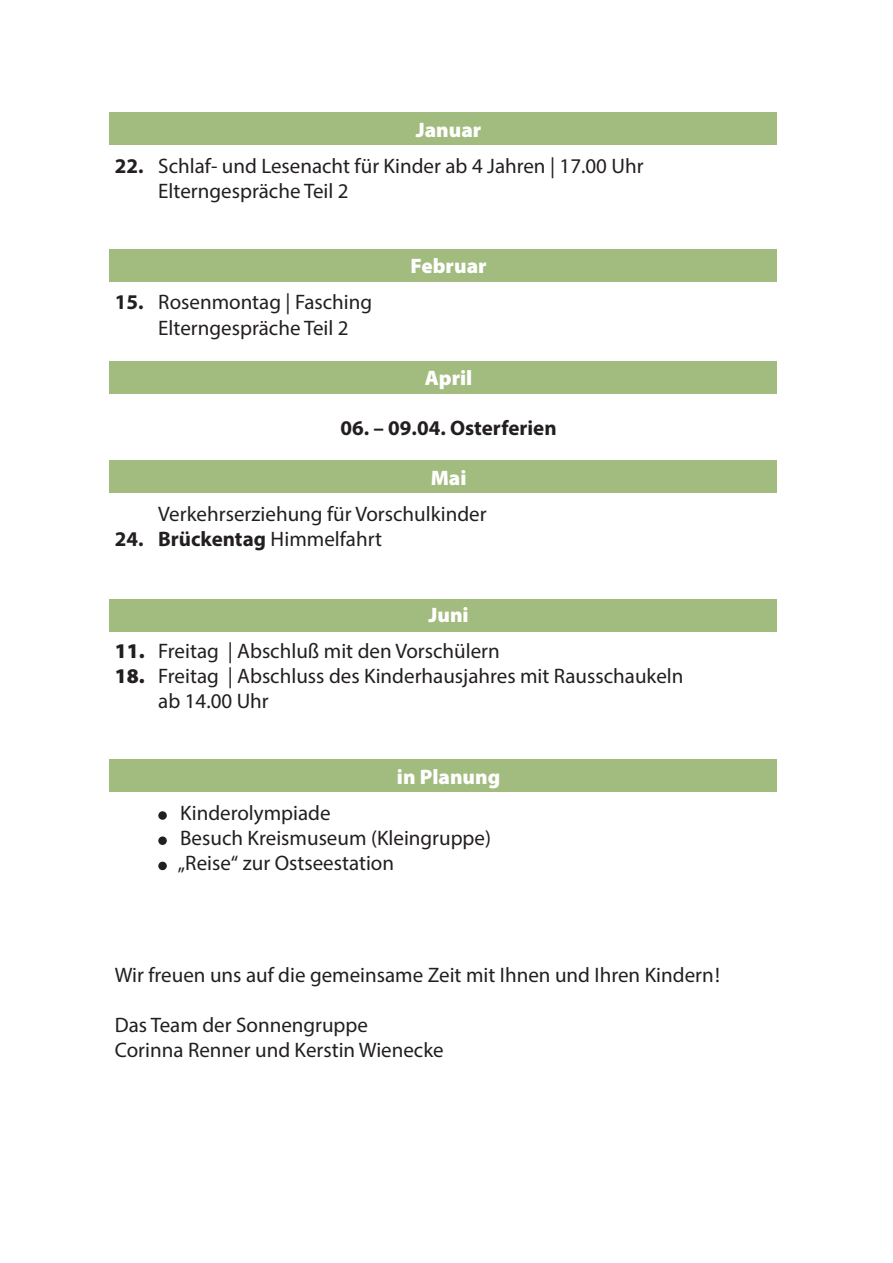
<style>
.page{position:relative;width:893px;height:1263px;background:#fff}
.page>*{position:absolute;margin:0;border:0;box-sizing:border-box;transform-origin:0 0}
.t1{font:21px/25.2px "Myriad Pro";color:#231f20}
.t2{font:700 21px "Myriad Pro";color:#231f20}
.t3{font:900 21px "Myriad Pro";color:#fff}
.s1{font-weight:700}
.s2{font-weight:400}
.s3{font-weight:900}
</style>
<div class="page">
<div style="left:110px;top:112px;width:667px;height:32px;background:#a2bb7e"></div>
<div style="left:110px;top:249px;width:667px;height:33px;background:#a2bb7e"></div>
<div style="left:110px;top:361px;width:667px;height:33px;background:#a2bb7e"></div>
<div style="left:110px;top:460px;width:667px;height:32px;background:#a2bb7e"></div>
<div style="left:110px;top:599px;width:667px;height:32px;background:#a2bb7e"></div>
<div style="left:110px;top:760px;width:667px;height:32px;background:#a2bb7e"></div>
<div style="left:158px;top:811px;width:9px;height:9px;background:#231f20;border-radius:50%"></div>
<div style="left:158px;top:836px;width:9px;height:9px;background:#231f20;border-radius:50%"></div>
<div style="left:158px;top:862px;width:9px;height:8px;background:#231f20;border-radius:50%"></div>
<p class="t3" style="left:416px;top:118px;width:67px">Januar</p>
<p class="t1" style="left:158px;top:153px;width:487px;text-indent:-43px"><span class="s1">22.</span> Schlaf- und Lesenacht für Kinder ab 4 Jahren | 17.00 Uhr<br>Elterngespräche Teil 2</p>
<p class="t1" style="left:158px;top:289px;width:215px;text-indent:-43px"><span class="s1">15.</span> Rosenmontag | Fasching<br>Elterngespräche Teil 2</p>
<p class="t3" style="left:411px;top:254px;width:78px">Februar</p>
<p class="t3" style="left:425px;top:366px;width:49px">April</p>
<p class="t2" style="left:341px;top:414px;width:218px">06. – 09.04. Osterferien</p>
<p class="t3" style="left:431px;top:466px;width:37px">Mai</p>
<p class="t1" style="left:158px;top:501px;width:330px">Verkehrserziehung für Vorschulkinder</p>
<p class="t2" style="left:115px;top:525px;width:269px">24. Brückentag <span class="s2">Himmelfahrt</span></p>
<p class="t3" style="left:428px;top:603px;width:42px">Juni</p>
<p class="t1" style="left:115px;top:638px;width:387px"><span class="s3">11.</span> Freitag | Abschluß mit den Vorschülern</p>
<p class="t1" style="left:158px;top:663px;width:527px;text-indent:-43px"><span class="s3">18.</span> Freitag | Abschluss des Kinderhausjahres mit Rausschaukeln ab 14.00 Uhr</p>
<p class="t3" style="left:397px;top:765px;width:105px">in Planung</p>
<p class="t1" style="left:178px;top:800px;width:315px">Kinderolympiade<br>Besuch Kreismuseum (Kleingruppe) „Reise“ zur Ostseestation</p>
<p class="t1" style="left:115px;top:962px;width:607px">Wir freuen uns auf die gemeinsame Zeit mit Ihnen und Ihren Kindern!</p>
<p class="t1" style="left:115px;top:1012px;width:330px">Das Team der Sonnengruppe<br>Corinna Renner und Kerstin Wienecke</p>
</div>
